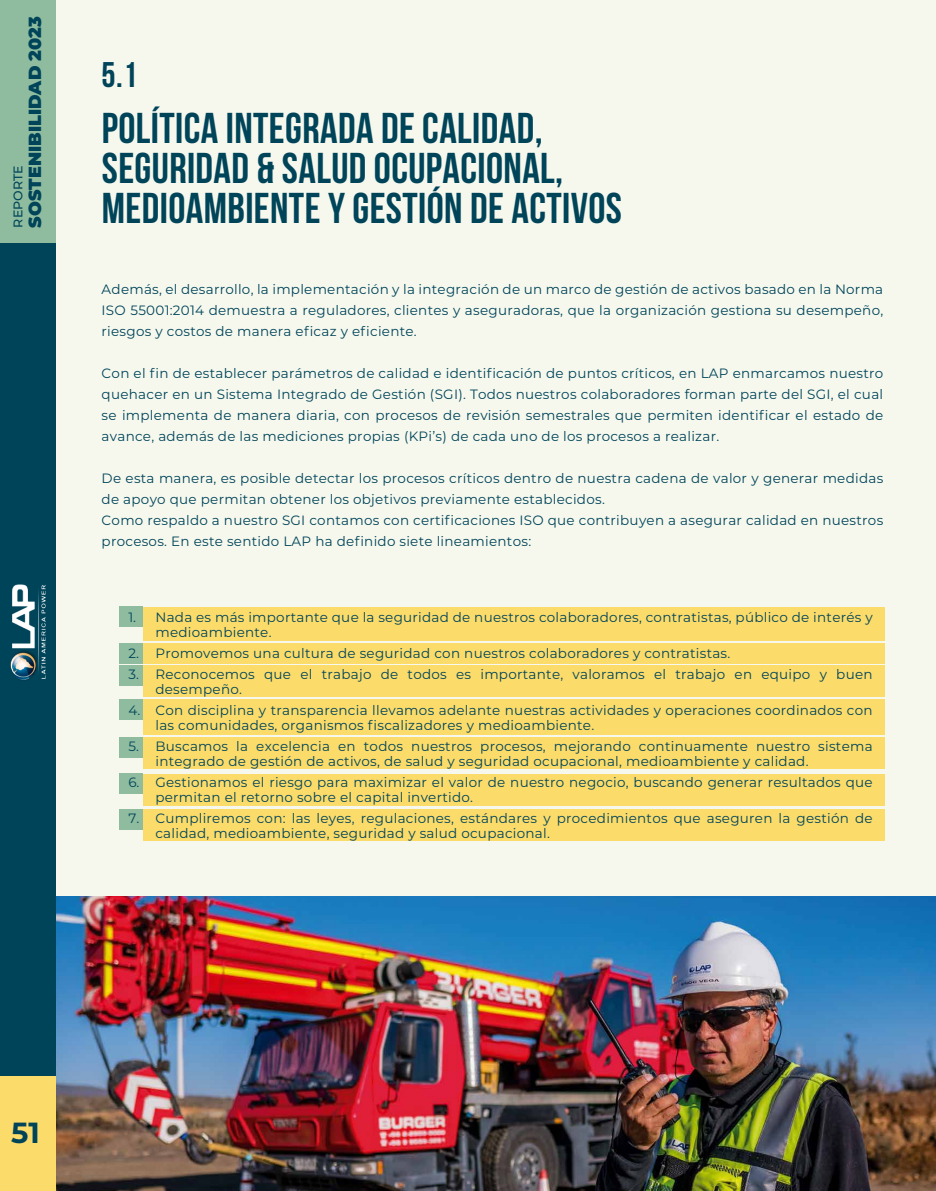
<style>
.page{position:relative;width:936px;height:1191px;background:#fff}
.page>*{position:absolute;margin:0;border:0;box-sizing:border-box;transform-origin:0 0}
.t1{font:43.05px/39.9px "Bebas Neue";letter-spacing:.01em;color:#00445a}
.t2{font:35.55px "Bebas Neue";color:#00445a}
.t3{font:700 29.1px "Montserrat";color:#00445a}
.t4{font:900 17.55px "Montserrat";color:#00445a}
.t5{font:13.5px/21px "Montserrat";letter-spacing:.02em;color:#00445a}
.t6{font:500 12.6px "Montserrat";color:#00445a}
</style>
<div class="page">
<div style="left:49px;top:0;width:886px;height:1191px;background:#f6f8ed"></div>
<img style="left:55px;top:896px;width:880px;height:295px">
<div style="left:0;top:0;width:55px;height:243px;background:#8fbc9e"></div>
<div style="left:0;top:1075px;width:55px;height:116px;background:#fbdb6a"></div>
<div style="left:0;top:243px;width:55px;height:832px;background:#00445a"></div>
<img style="left:12px;top:584px;width:34px;height:95px">
<img style="left:10px;top:649px;width:27px;height:32px">
<div style="left:143px;top:607px;width:741px;height:33px;background:#fbdb6a"></div>
<div style="left:120px;top:607px;width:23px;height:20px;background:#8fbc9e"></div>
<div style="left:143px;top:665px;width:741px;height:32px;background:#fbdb6a"></div>
<div style="left:120px;top:665px;width:23px;height:20px;background:#8fbc9e"></div>
<div style="left:143px;top:737px;width:741px;height:32px;background:#fbdb6a"></div>
<div style="left:120px;top:737px;width:23px;height:20px;background:#8fbc9e"></div>
<div style="left:143px;top:773px;width:741px;height:32px;background:#fbdb6a"></div>
<div style="left:120px;top:773px;width:23px;height:20px;background:#8fbc9e"></div>
<div style="left:143px;top:809px;width:741px;height:32px;background:#fbdb6a"></div>
<div style="left:120px;top:809px;width:23px;height:20px;background:#8fbc9e"></div>
<div style="left:143px;top:699px;width:741px;height:35px;background:#fbdb6a"></div>
<div style="left:120px;top:699px;width:23px;height:20px;background:#8fbc9e"></div>
<div style="left:143px;top:643px;width:741px;height:20px;background:#fbdb6a"></div>
<div style="left:120px;top:643px;width:23px;height:20px;background:#8fbc9e"></div>
<p class="t4" style="left:22px;top:228px;width:213px;rotate:-90deg">SOSTENIBILIDAD 2023</p>
<p class="t6" style="left:9px;top:228px;width:64px;rotate:-90deg">REPORTE</p>
<h2 class="t2" style="left:102px;top:55px;width:37px">5.1</h2>
<h1 class="t1" style="left:102px;top:107px;width:463px">POLÍTICA INTEGRADA DE CALIDAD,<br>SEGURIDAD &amp; SALUD OCUPACIONAL,</h1>
<h1 class="t1" style="left:102px;top:187px;width:521px">MEDIOAMBIENTE Y GESTIÓN DE ACTIVOS</h1>
<p class="t5" style="left:102px;top:278px;width:783px;text-align:justify">Además, el desarrollo, la implementación y la integración de un marco de gestión de activos basado en la Norma ISO 55001:2014 demuestra a reguladores, clientes y aseguradoras, que la organización gestiona su desempeño, riesgos y costos de manera eficaz y eficiente.</p>
<p class="t5" style="left:102px;top:362px;width:783px;text-align:justify">Con el fin de establecer parámetros de calidad e identificación de puntos críticos, en LAP enmarcamos nuestro quehacer en un Sistema Integrado de Gestión (SGI). Todos nuestros colaboradores forman parte del SGI, el cual se implementa de manera diaria, con procesos de revisión semestrales que permiten identificar el estado de avance, además de las mediciones propias (KPi’s) de cada uno de los procesos a realizar.</p>
<p class="t5" style="left:102px;top:467px;width:783px">De esta manera, es posible detectar los procesos críticos dentro de nuestra cadena de valor y generar medidas de apoyo que permitan obtener los objetivos previamente establecidos.<br>Como respaldo a nuestro SGI contamos con certificaciones ISO que contribuyen a asegurar calidad en nuestros procesos. En este sentido LAP ha definido siete lineamientos:</p>
<p class="t5" style="left:155px;top:609px;width:718px;line-height:15px;text-indent:-27px">1. Nada es más importante que la seguridad de nuestros colaboradores, contratistas, público de interés y medioambiente.</p>
<p class="t5" style="left:128px;top:642px;width:603px">2. Promovemos una cultura de seguridad con nuestros colaboradores y contratistas.</p>
<p class="t5" style="left:155px;top:666px;width:718px;line-height:15px;text-indent:-27px">3. Reconocemos que el trabajo de todos es importante, valoramos el trabajo en equipo y buen desempeño.</p>
<p class="t5" style="left:155px;top:702px;width:718px;line-height:15px;text-indent:-27px">4. Con disciplina y transparencia llevamos adelante nuestras actividades y operaciones coordinados con las comunidades, organismos fiscalizadores y medioambiente.</p>
<p class="t5" style="left:155px;top:738px;width:718px;line-height:15px;text-indent:-27px">5. Buscamos la excelencia en todos nuestros procesos, mejorando continuamente nuestro sistema integrado de gestión de activos, de salud y seguridad ocupacional, medioambiente y calidad.</p>
<p class="t5" style="left:155px;top:774px;width:718px;line-height:15px;text-indent:-27px">6. Gestionamos el riesgo para maximizar el valor de nuestro negocio, buscando generar resultados que permitan el retorno sobre el capital invertido.</p>
<p class="t5" style="left:155px;top:810px;width:718px;line-height:15px;text-indent:-27px">7. Cumpliremos con: las leyes, regulaciones, estándares y procedimientos que aseguren la gestión de calidad, medioambiente, seguridad y salud ocupacional.</p>
<h3 class="t3" style="left:11px;top:1112px;width:30px">51</h3>
</div>
